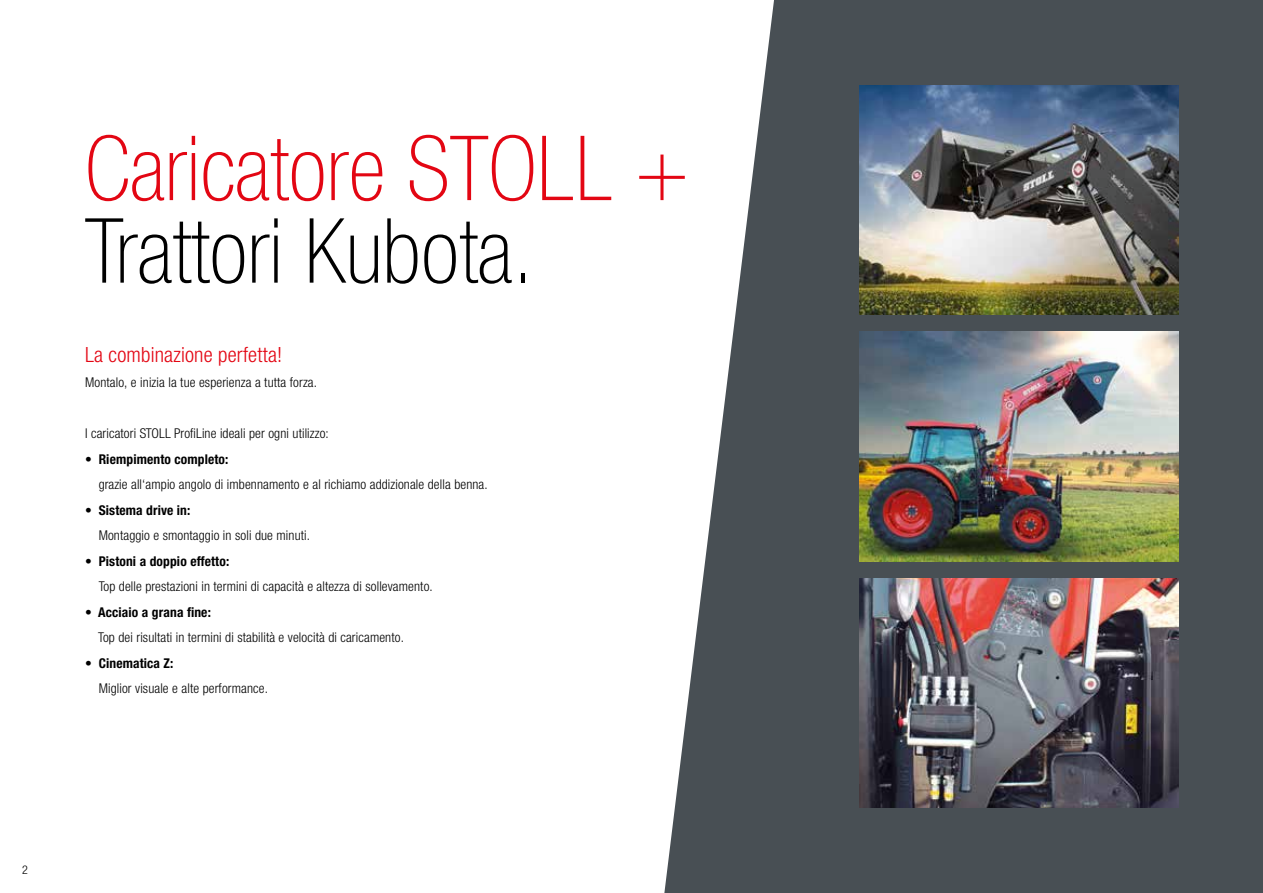
<style>
.page{position:relative;width:1263px;height:893px;background:#fff}
.page>*{position:absolute;margin:0;border:0;box-sizing:border-box;transform-origin:0 0}
.t1{font:100 condensed 90px "Helvetica Neue";color:#e30613}
.t2{font:100 condensed 90px "Helvetica Neue";color:#000}
.t3{font:300 condensed 21px "Helvetica Neue LTW1 G";letter-spacing:.01em;color:#e30613}
.t4{font:300 condensed 13.5px "Helvetica Neue LTW1 G";letter-spacing:.01em;color:#000}
.t5{font:700 condensed 13.5px "Helvetica Neue LTW1 G";letter-spacing:.01em;color:#000}
.t6{font:300 condensed 12px "Helvetica Neue LTW1 G";color:#000}
</style>
<div class="page">
<svg style="left:664px;top:0;width:599px;height:893px;fill:#484f54"></svg>
<img style="left:859px;top:85px;width:319px;height:230px">
<img style="left:859px;top:578px;width:319px;height:230px">
<img style="left:859px;top:332px;width:319px;height:229px">
<h1 class="t1" style="left:85px;top:118px;width:605px">Caricatore STOLL +</h1>
<h1 class="t2" style="left:85px;top:200px;width:451px">Trattori Kubota.</h1>
<h2 class="t3" style="left:85px;top:342px;width:199px">La combinazione perfetta!</h2>
<p class="t4" style="left:85px;top:374px;width:233px">Montalo, e inizia la tue esperienza a tutta forza.</p>
<p class="t4" style="left:85px;top:425px;width:245px">I caricatori STOLL ProfiLine ideali per ogni utilizzo:</p>
<p class="t5" style="left:85px;top:451px;width:145px">• Riempimento completo:</p>
<p class="t4" style="left:99px;top:476px;width:391px">grazie all‘ampio angolo di imbennamento e al richiamo addizionale della benna.</p>
<p class="t5" style="left:85px;top:502px;width:107px">• Sistema drive in:</p>
<p class="t4" style="left:99px;top:527px;width:213px">Montaggio e smontaggio in soli due minuti.</p>
<p class="t5" style="left:85px;top:553px;width:146px">• Pistoni a doppio effetto:</p>
<p class="t4" style="left:99px;top:578px;width:336px">Top delle prestazioni in termini di capacità e altezza di sollevamento.</p>
<p class="t5" style="left:85px;top:604px;width:127px">• Acciaio a grana fine:</p>
<p class="t4" style="left:98px;top:629px;width:307px">Top dei risultati in termini di stabilità e velocità di caricamento.</p>
<p class="t5" style="left:85px;top:655px;width:90px">• Cinematica Z:</p>
<p class="t4" style="left:99px;top:680px;width:171px">Miglior visuale e alte performance.</p>
<p class="t6" style="left:22px;top:863px;width:7px">2</p>
</div>
